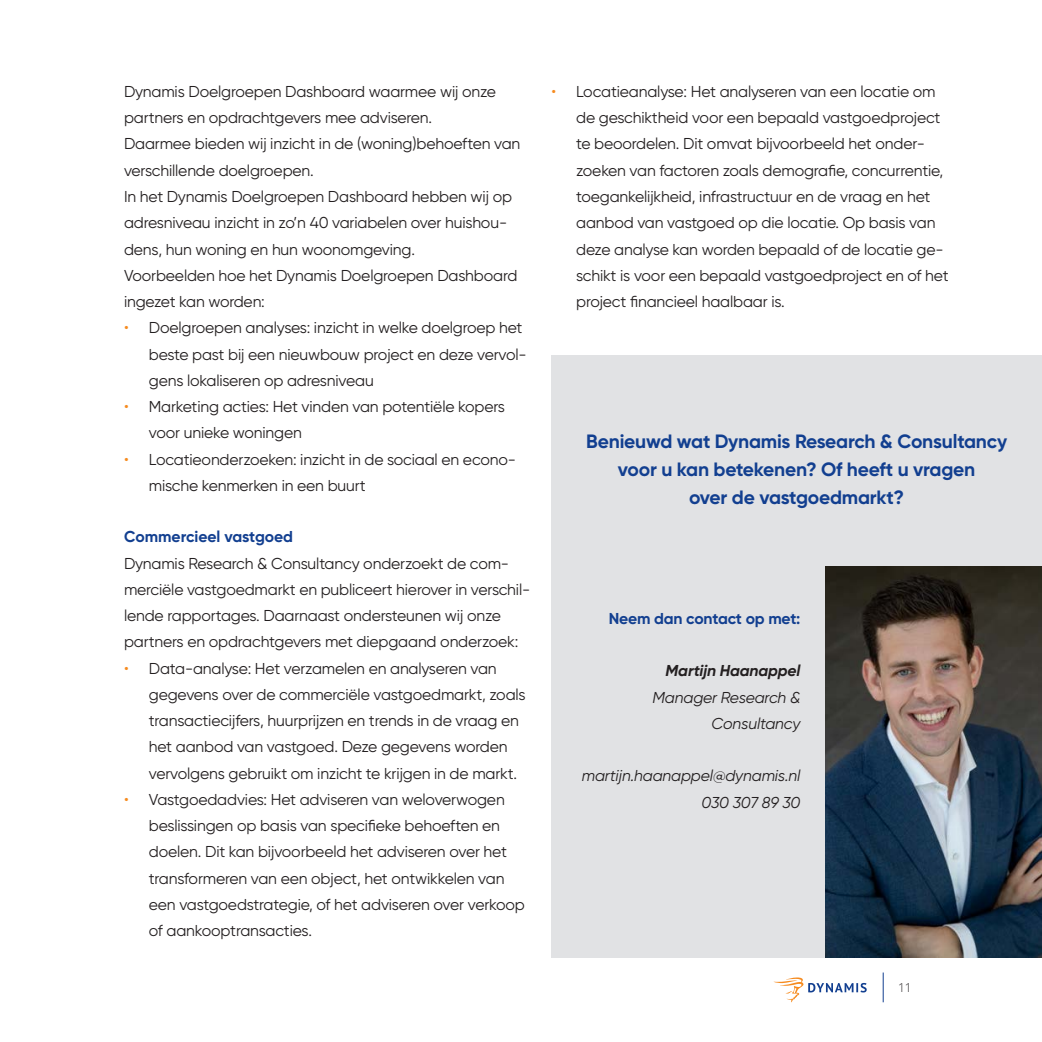
<style>
.page{position:relative;width:1042px;height:1042px;background:#fff}
.page>*{position:absolute;margin:0;border:0;box-sizing:border-box;transform-origin:0 0}
.Artikel{font:700 19.25px "Gilroy";letter-spacing:-.01em;color:#123f90}
.Artikel-2{font:15.75px/26.2px "Gilroy";letter-spacing:-.01em;color:#231f20}
.Artikel-3{font:italic 15.75px/26.2px "Gilroy";letter-spacing:-.01em;color:#231f20;text-align:right}
.Artikel-4{font:700 15.75px "Gilroy";letter-spacing:-.01em;color:#123f90}
.Default{font:700 15.75px "Gilroy";letter-spacing:-.005em;color:#123f90}
.Artikel-5{font:italic 700 15.75px "Gilroy";letter-spacing:-.01em;color:#231f20}
.t1{font:300 12.25px "Open Sans";color:#231f20}
.s1{color:#f68b1f}
</style>
<div class="page">
<div style="left:551px;top:355px;width:491px;height:602px;background:#e1e2e4"></div>
<img style="left:825px;top:566px;width:217px;height:391px">
<svg style="left:773px;top:977px;width:93px;height:25px"></svg>
<hr style="left:883px;top:972px;width:1px;height:30px;background:#123f90">
<p class="Artikel-2" style="left:124px;top:78px;width:373px">Dynamis Doelgroepen Dashboard waarmee wij onze partners en opdrachtgevers mee adviseren.</p>
<p class="Artikel-2" style="left:124px;top:131px;width:398px">Daarmee bieden wij inzicht in de (woning)behoeften van verschillende doelgroepen.</p>
<p class="Artikel-2" style="left:124px;top:183px;width:389px">In het Dynamis Doelgroepen Dashboard hebben wij op adresniveau inzicht in zo’n 40 variabelen over huishou&shy;dens, hun woning en hun woonomgeving.</p>
<p class="Artikel-2" style="left:124px;top:262px;width:395px">Voorbeelden hoe het Dynamis Doelgroepen Dashboard ingezet kan worden:</p>
<p class="Artikel-2" style="left:149px;top:314px;width:379px;text-indent:-25px"><span class="s1">•</span> Doelgroepen analyses: inzicht in welke doelgroep het beste past bij een nieuwbouw project en deze vervol&shy;gens lokaliseren op adresniveau</p>
<p class="Artikel-2" style="left:149px;top:393px;width:358px;text-indent:-25px"><span class="s1">•</span> Marketing acties: Het vinden van potentiële kopers voor unieke woningen</p>
<p class="Artikel-2" style="left:149px;top:446px;width:369px;text-indent:-25px"><span class="s1">•</span> Locatieonderzoeken: inzicht in de sociaal en econo&shy;mische kenmerken in een buurt</p>
<p class="Default" style="left:124px;top:527px;width:171px">Commercieel vastgoed</p>
<p class="Artikel-2" style="left:124px;top:550px;width:408px">Dynamis Research &amp; Consultancy onderzoekt de com&shy;merciële vastgoedmarkt en publiceert hierover in verschil&shy;lende rapportages. Daarnaast ondersteunen wij onze partners en opdrachtgevers met diepgaand onderzoek:</p>
<p class="Artikel-2" style="left:149px;top:655px;width:378px;text-indent:-25px"><span class="s1">•</span> Data-analyse: Het verzamelen en analyseren van gegevens over de commerciële vastgoedmarkt, zoals transactiecijfers, huurprijzen en trends in de vraag en het aanbod van vastgoed. Deze gegevens worden vervolgens gebruikt om inzicht te krijgen in de markt.</p>
<p class="Artikel-2" style="left:149px;top:786px;width:377px;text-indent:-25px"><span class="s1">•</span> Vastgoedadvies: Het adviseren van weloverwogen beslissingen op basis van specifieke behoeften en doelen. Dit kan bijvoorbeeld het adviseren over het transformeren van een object, het ontwikkelen van een vastgoedstrategie, of het adviseren over verkoop of aankooptransacties.</p>
<p class="Artikel-2" style="left:576px;top:78px;width:374px;text-indent:-25px"><span class="s1">•</span> Locatieanalyse: Het analyseren van een locatie om de geschiktheid voor een bepaald vastgoedproject te beoordelen. Dit omvat bijvoorbeeld het onder&shy;zoeken van factoren zoals demografie, concurrentie, toegankelijkheid, infrastructuur en de vraag en het aanbod van vastgoed op die locatie. Op basis van deze analyse kan worden bepaald of de locatie ge&shy;schikt is voor een bepaald vastgoedproject en of het project financieel haalbaar is.</p>
<p class="Artikel" style="left:586px;top:429px;width:422px">Benieuwd wat Dynamis Research &amp; Consultancy</p>
<p class="Artikel" style="left:618px;top:457px;width:359px">voor u kan betekenen? Of heeft u vragen</p>
<p class="Artikel" style="left:689px;top:485px;width:217px">over de vastgoedmarkt?</p>
<p class="Artikel-4" style="left:609px;top:608px;width:193px">Neem dan contact op met:</p>
<p class="Artikel-5" style="left:665px;top:661px;width:136px">Martijn Haanappel</p>
<p class="Artikel-3" style="left:652px;top:684px;width:150px">Manager Research &amp;<br>Consultancy</p>
<p class="Artikel-3" style="left:582px;top:762px;width:220px">martijn.haanappel@dynamis.nl</p>
<p class="Artikel-3" style="left:701px;top:789px;width:100px">030 307 89 30</p>
<p class="t1" style="left:898px;top:979px;width:15px">11</p>
</div>
